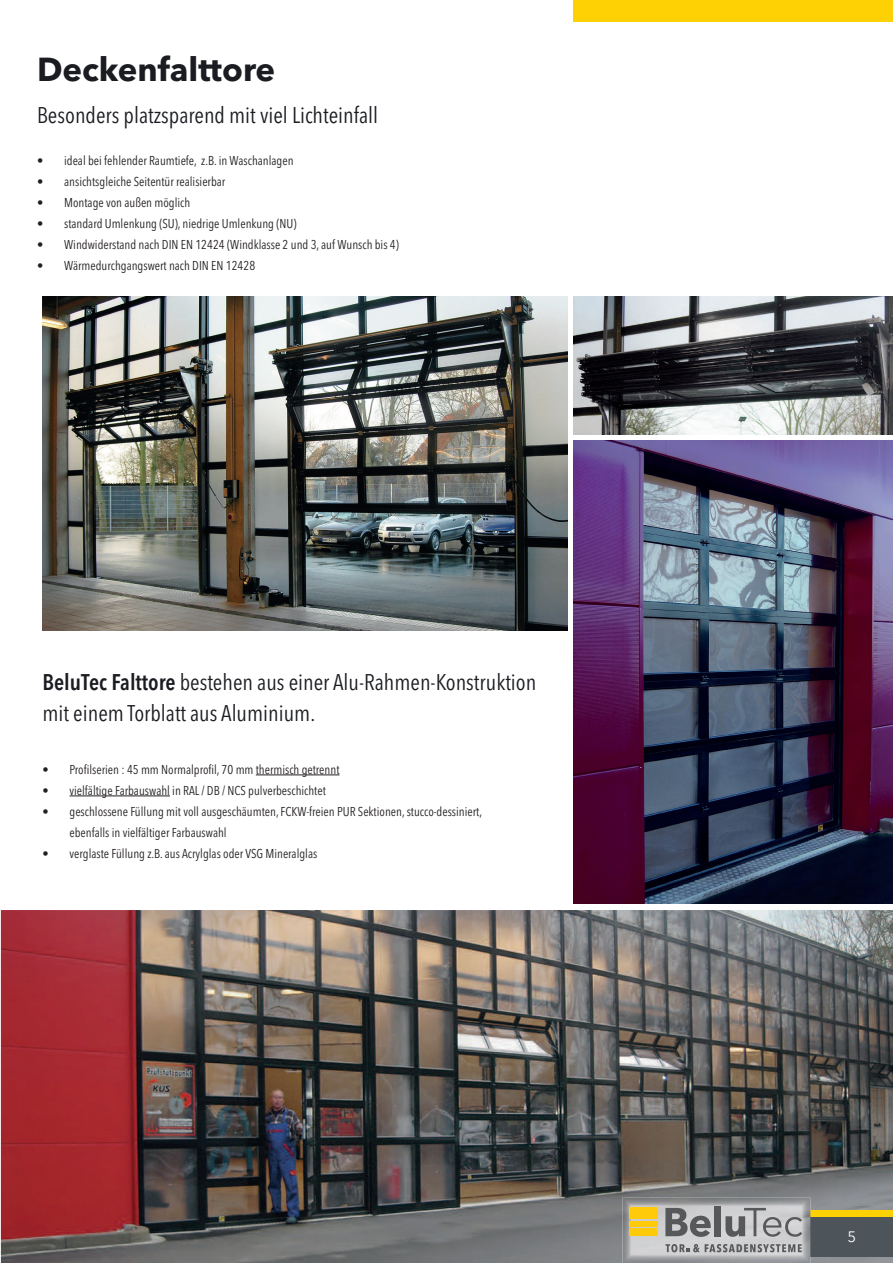
<style>
.page{position:relative;width:893px;height:1263px;background:#fff}
.page>*{position:absolute;margin:0;border:0;box-sizing:border-box;transform-origin:0 0}
.t1{font:700 33px "Avenir Next LT Pro";color:#1a1c21}
.t2{font:condensed 22.5px/31.5px "Avenir Next LT Pro";color:#1a1c21}
.t3{font:15px "Avenir Next LT Pro";color:#fff}
.t4{font:condensed 12.75px/21px "Avenir Next LT Pro";color:#231f20}
.s1{font-weight:600}
</style>
<div class="page">
<img style="left:0;top:651px;width:1px;height:612px">
<img style="left:1px;top:910px;width:892px;height:353px">
<img style="left:574px;top:440px;width:319px;height:464px">
<img style="left:43px;top:297px;width:524px;height:334px">
<img style="left:574px;top:297px;width:319px;height:137px">
<hr style="left:256px;top:774px;width:83px;height:1px;background:#231f20">
<hr style="left:70px;top:795px;width:100px;height:1px;background:#231f20">
<div style="left:574px;top:0;width:319px;height:21px;background:#fed105"></div>
<div style="left:810px;top:1216px;width:83px;height:41px;background:#4d545a"></div>
<div style="left:810px;top:1210px;width:83px;height:6px;background:#fed105"></div>
<img style="left:622px;top:1198px;width:188px;height:65px">
<div style="left:629px;top:1228px;width:29px;height:8px;background:#feca0a"></div>
<div style="left:629px;top:1221px;width:29px;height:5px;background:#feca0a"></div>
<hr style="left:629px;top:1215px;width:29px;height:4px;background:#feca0a">
<hr style="left:629px;top:1211px;width:29px;height:3px;background:#feca0a">
<hr style="left:629px;top:1208px;width:29px;height:3px;background:#feca0a">
<svg style="left:665px;top:1208px;width:46px;height:29px"></svg>
<div style="left:714px;top:1206px;width:7px;height:30px;background:#57585a"></div>
<svg style="left:725px;top:1208px;width:77px;height:29px;background:#abacad"></svg>
<svg style="left:665px;top:1244px;width:137px;height:8px"></svg>
<h1 class="t1" style="left:37px;top:49px;width:240px">Deckenfalttore</h1>
<h2 class="t2" style="left:37px;top:99px;width:343px">Besonders platzsparend mit viel Lichteinfall</h2>
<p class="t4" style="left:37px;top:150px;width:258px">• ideal bei fehlender Raumtiefe, z.B. in Waschanlagen</p>
<p class="t4" style="left:37px;top:171px;width:190px">• ansichtsgleiche Seitentür realisierbar</p>
<p class="t4" style="left:37px;top:192px;width:155px">• Montage von außen möglich</p>
<p class="t4" style="left:37px;top:213px;width:261px">• standard Umlenkung (SU), niedrige Umlenkung (NU)</p>
<p class="t4" style="left:37px;top:234px;width:363px">• Windwiderstand nach DIN EN 12424 (Windklasse 2 und 3, auf Wunsch bis 4)</p>
<p class="t4" style="left:37px;top:255px;width:219px">• Wärmedurchgangswert nach DIN EN 12428</p>
<h2 class="t2" style="left:43px;top:666px;width:495px"><span class="s1">BeluTec Falttore</span> bestehen aus einer Alu-Rahmen-Konstruktion mit einem Torblatt aus Aluminium.</h2>
<p class="t4" style="left:43px;top:759px;width:298px">• Profilserien : 45 mm Normalprofil, 70 mm thermisch getrennt</p>
<p class="t4" style="left:43px;top:780px;width:285px">• vielfältige Farbauswahl in RAL / DB / NCS pulverbeschichtet</p>
<p class="t4" style="left:70px;top:801px;width:414px;text-indent:-27px">• geschlossene Füllung mit voll ausgeschäumten, FCKW-freien PUR Sektionen, stucco-dessiniert, ebenfalls in vielfältiger Farbauswahl</p>
<p class="t4" style="left:43px;top:843px;width:276px">• verglaste Füllung z.B. aus Acrylglas oder VSG Mineralglas</p>
<p class="t3" style="left:847px;top:1228px;width:10px">5</p>
</div>
